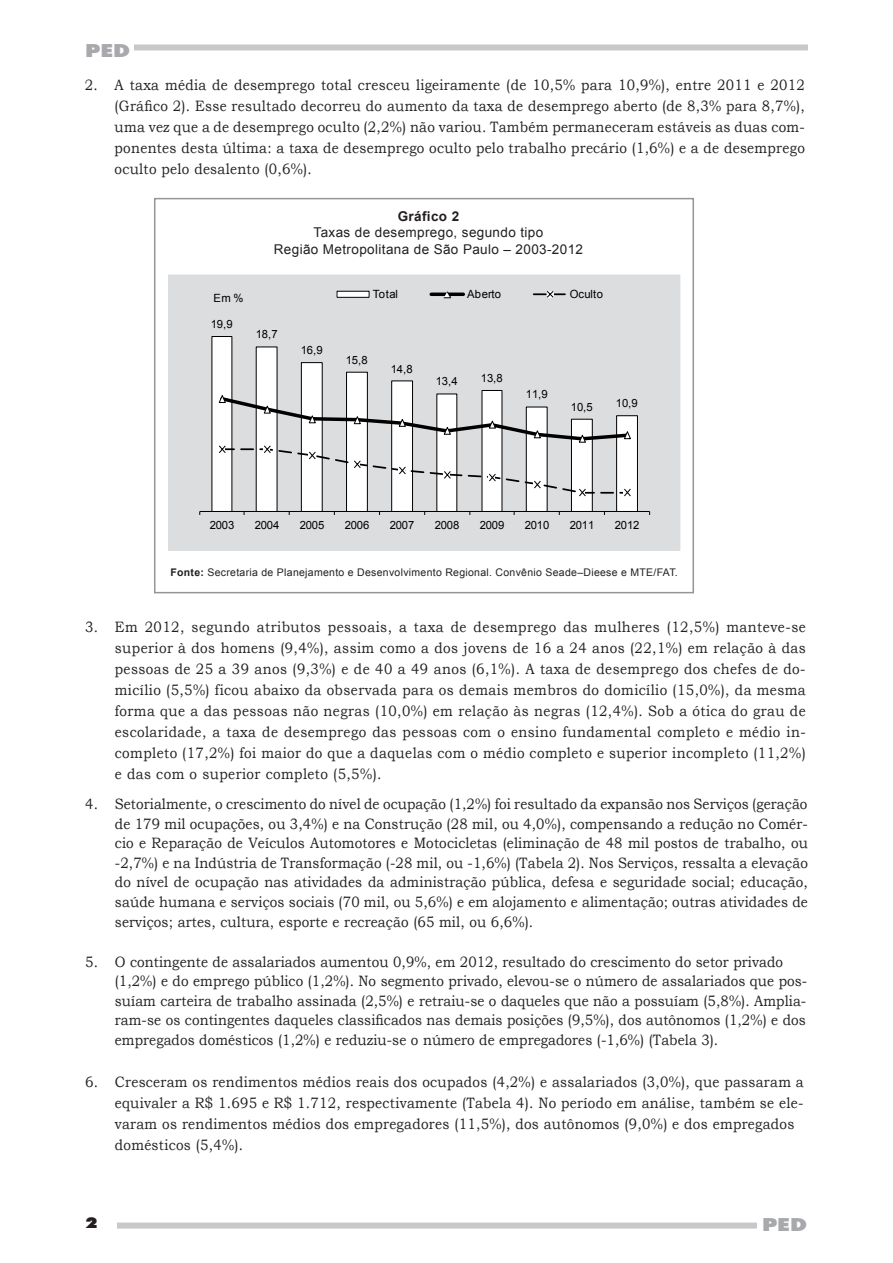
<style>
.page{position:relative;width:893px;height:1263px;background:#fff}
.page>*{position:absolute;margin:0;border:0;box-sizing:border-box;transform-origin:0 0}
.t1{font:900 18px "Futura BT";color:#a8a9ad;scale:1.2 1}
.t2{font:15px/21px "Bookman Old Style";letter-spacing:.01em;color:#231f20;text-align:justify;scale:.9 1}
.t3{font:900 15px "Futura BT";color:#231f20;scale:1.2 1}
.t4{font:13.5px/16.2px "Arial";letter-spacing:.03em;color:#231f20;text-align:center}
.t5{font:700 13.5px "Arial";letter-spacing:.03em;color:#231f20}
.t6{font:11.25px "Arial";letter-spacing:-.015em;color:#000}
.t7{font:10.5px "Arial";letter-spacing:.03em;color:#231f20}
.s1{font-weight:700}
</style>
<div class="page">
<div style="left:117px;top:1222px;width:640px;height:6px;background:#c7c8ca"></div>
<div style="left:85px;top:44px;width:723px;height:6px;background:#c7c8ca"></div>
<div style="left:82px;top:33px;width:52px;height:37px;background:#fff"></div>
<div style="left:154px;top:198px;width:540px;height:395px;background:#fff;border:2px solid #939598"></div>
<div style="left:168px;top:274px;width:512px;height:277px;background:#dcdddf;border:2px solid #dcdddf"></div>
<div style="left:212px;top:336px;width:20px;height:175px;background:#fff"></div>
<div style="left:256px;top:347px;width:21px;height:164px;background:#fff"></div>
<div style="left:301px;top:363px;width:21px;height:148px;background:#fff"></div>
<div style="left:301px;top:362px;width:22px;height:150px;border:1px solid #000"></div>
<div style="left:347px;top:372px;width:20px;height:139px;background:#fff"></div>
<div style="left:346px;top:372px;width:22px;height:140px;border:1px solid #000"></div>
<div style="left:392px;top:381px;width:20px;height:130px;background:#fff"></div>
<div style="left:391px;top:380px;width:22px;height:132px;border:1px solid #000"></div>
<div style="left:437px;top:394px;width:20px;height:117px;background:#fff"></div>
<div style="left:482px;top:390px;width:20px;height:121px;background:#fff"></div>
<div style="left:482px;top:390px;width:20px;height:122px;border:1px solid #000"></div>
<div style="left:526px;top:407px;width:21px;height:104px;background:#fff"></div>
<div style="left:526px;top:407px;width:22px;height:105px;border:1px solid #000"></div>
<div style="left:571px;top:419px;width:21px;height:92px;background:#fff"></div>
<div style="left:571px;top:419px;width:22px;height:93px;border:1px solid #000"></div>
<div style="left:617px;top:416px;width:20px;height:95px;background:#fff"></div>
<div style="left:616px;top:415px;width:22px;height:97px;border:1px solid #000"></div>
<hr style="left:200px;top:511px;width:450px;height:1px;background:#000">
<svg style="left:218px;top:394px;width:414px;height:103px"></svg>
<div style="left:337px;top:291px;width:33px;height:7px;background:#fff"></div>
<div style="left:337px;top:291px;width:33px;height:7px;border:1px solid #000"></div>
<hr style="left:431px;top:293px;width:32px;height:3px;background:#000">
<svg style="left:444px;top:291px;width:8px;height:8px"></svg>
<svg style="left:534px;top:291px;width:32px;height:7px"></svg>
<p class="t1" style="left:85px;top:39px;width:39px">PED</p>
<p class="t2" style="left:115px;top:74px;width:769px;text-indent:-30px">2. A taxa média de desemprego total cresceu ligeiramente (de 10,5% para 10,9%), entre 2011 e 2012 (Gráfico 2). Esse resultado decorreu do aumento da taxa de desemprego aberto (de 8,3% para 8,7%), uma vez que a de desemprego oculto (2,2%) não variou. Também permaneceram estáveis as duas com&shy;ponentes desta última: a taxa de desemprego oculto pelo trabalho precário (1,6%) e a de desemprego oculto pelo desalento (0,6%).</p>
<p class="t5" style="left:398px;top:207px;width:63px">Gráfico 2</p>
<p class="t4" style="left:274px;top:225px;width:311px">Taxas de desemprego, segundo tipo<br>Região Metropolitana de São Paulo – 2003-2012</p>
<p class="t6" style="left:214px;top:291px;width:32px">Em%</p>
<p class="t6" style="left:373px;top:287px;width:27px">Total</p>
<p class="t6" style="left:467px;top:287px;width:36px">Aberto</p>
<p class="t6" style="left:570px;top:287px;width:35px">Oculto</p>
<p class="t6" style="left:211px;top:316px;width:23px">19,9</p>
<p class="t6" style="left:256px;top:327px;width:23px">18,7</p>
<p class="t6" style="left:301px;top:343px;width:23px">16,9</p>
<p class="t6" style="left:346px;top:353px;width:23px">15,8</p>
<p class="t6" style="left:391px;top:361px;width:23px">14,8</p>
<p class="t6" style="left:436px;top:374px;width:23px">13,4</p>
<p class="t6" style="left:481px;top:370px;width:23px">13,8</p>
<p class="t6" style="left:526px;top:387px;width:23px">11,9</p>
<p class="t6" style="left:571px;top:399px;width:23px">10,5</p>
<p class="t6" style="left:616px;top:396px;width:23px">10,9</p>
<p class="t6" style="left:210px;top:518px;width:26px">2003</p>
<p class="t6" style="left:255px;top:518px;width:26px">2004</p>
<p class="t6" style="left:300px;top:518px;width:26px">2005</p>
<p class="t6" style="left:345px;top:518px;width:26px">2006</p>
<p class="t6" style="left:390px;top:518px;width:26px">2007</p>
<p class="t6" style="left:435px;top:518px;width:26px">2008</p>
<p class="t6" style="left:480px;top:518px;width:26px">2009</p>
<p class="t6" style="left:525px;top:518px;width:26px">2010</p>
<p class="t6" style="left:570px;top:518px;width:26px">2011</p>
<p class="t6" style="left:615px;top:518px;width:26px">2012</p>
<p class="t7" style="left:170px;top:565px;width:509px"><span class="s1">Fonte:</span> Secretaria de Planejamento e Desenvolvimento Regional. Convênio Seade–Dieese e MTE/FAT.</p>
<p class="t2" style="left:115px;top:616px;width:769px;text-indent:-30px">3. Em 2012, segundo atributos pessoais, a taxa de desemprego das mulheres (12,5%) manteve-se superior à dos homens (9,4%), assim como a dos jovens de 16 a 24 anos (22,1%) em relação à das pessoas de 25 a 39 anos (9,3%) e de 40 a 49 anos (6,1%). A taxa de desemprego dos chefes de do&shy;micílio (5,5%) ficou abaixo da observada para os demais membros do domicílio (15,0%), da mesma forma que a das pessoas não negras (10,0%) em relação às negras (12,4%). Sob a ótica do grau de escolaridade, a taxa de desemprego das pessoas com o ensino fundamental completo e médio in&shy;completo (17,2%) foi maior do que a daquelas com o médio completo e superior incompleto (11,2%) e das com o superior completo (5,5%).</p>
<p class="t2" style="left:115px;top:795px;width:772px;line-height:19.5px;text-indent:-30px">4. Setorialmente, o crescimento do nível de ocupação (1,2%) foi resultado da expansão nos Serviços (geração de 179 mil ocupações, ou 3,4%) e na Construção (28 mil, ou 4,0%), compensando a redução no Comér&shy;cio e Reparação de Veículos Automotores e Motocicletas (eliminação de 48 mil postos de trabalho, ou -2,7%) e na Indústria de Transformação (-28 mil, ou -1,6%) (Tabela 2). Nos Serviços, ressalta a elevação do nível de ocupação nas atividades da administração pública, defesa e seguridade social; educação, saúde humana e serviços sociais (70 mil, ou 5,6%) e em alojamento e alimentação; outras atividades de serviços; artes, cultura, esporte e recreação (65 mil, ou 6,6%).</p>
<p class="t2" style="left:115px;top:952px;width:771px;line-height:19.5px;text-align:left;text-indent:-30px">5. O contingente de assalariados aumentou 0,9%, em 2012, resultado do crescimento do setor privado (1,2%) e do emprego público (1,2%). No segmento privado, elevou-se o número de assalariados que pos&shy;suíam carteira de trabalho assinada (2,5%) e retraiu-se o daqueles que não a possuíam (5,8%). Amplia&shy;ram-se os contingentes daqueles classificados nas demais posições (9,5%), dos autônomos (1,2%) e dos empregados domésticos (1,2%) e reduziu-se o número de empregadores (-1,6%) (Tabela 3).</p>
<p class="t2" style="left:115px;top:1071px;width:767px;text-align:left;text-indent:-30px">6. Cresceram os rendimentos médios reais dos ocupados (4,2%) e assalariados (3,0%), que passaram a equivaler a R$ 1.695 e R$ 1.712, respectivamente (Tabela 4). No período em análise, também se ele&shy;varam os rendimentos médios dos empregadores (11,5%), dos autônomos (9,0%) e dos empregados domésticos (5,4%).</p>
<p class="t3" style="left:85px;top:1213px;width:12px">2</p>
<p class="t1" style="left:762px;top:1214px;width:39px">PED</p>
</div>
